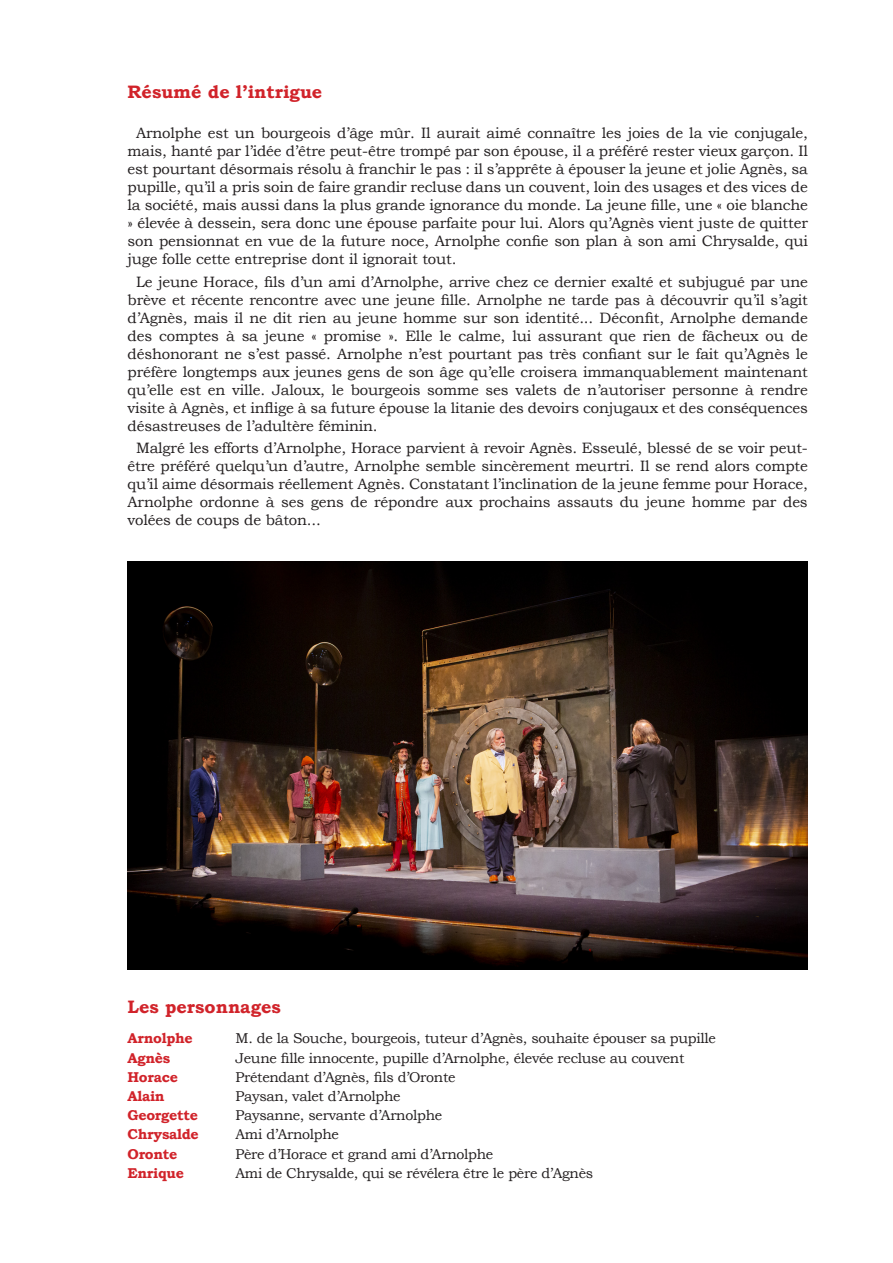
<style>
.page{position:relative;width:893px;height:1263px;background:#fff}
.page>*{position:absolute;margin:0;border:0;box-sizing:border-box;transform-origin:0 0}
.t1{font:700 18px "Bookman Old Style";color:#d1232a}
.t2{font:15px/18px "Bookman Old Style";letter-spacing:-.01em;color:#231f20;text-align:justify}
.t3{font:14.25px "Bookman Old Style";letter-spacing:-.02em;color:#231f20}
.t4{font:700 14.25px "Bookman Old Style";letter-spacing:-.02em;color:#d1232a}
</style>
<div class="page">
<img style="left:128px;top:561px;width:680px;height:408px">
<p class="t1" style="left:128px;top:79px;width:196px">Résumé de l’intrigue</p>
<p class="t2" style="left:128px;top:124px;width:682px;text-indent:9px">Arnolphe est un bourgeois d’âge mûr. Il aurait aimé connaître les joies de la vie conjugale, mais, hanté par l’idée d’être peut-être trompé par son épouse, il a préféré rester vieux garçon. Il est pourtant désormais résolu à franchir le pas : il s’apprête à épouser la jeune et jolie Agnès, sa pupille, qu’il a pris soin de faire grandir recluse dans un couvent, loin des usages et des vices de la société, mais aussi dans la plus grande ignorance du monde. La jeune fille, une « oie blanche » élevée à dessein, sera donc une épouse parfaite pour lui. Alors qu’Agnès vient juste de quitter son pensionnat en vue de la future noce, Arnolphe confie son plan à son ami Chrysalde, qui juge folle cette entreprise dont il ignorait tout.</p>
<p class="t2" style="left:128px;top:272px;width:682px;text-indent:9px">Le jeune Horace, fils d’un ami d’Arnolphe, arrive chez ce dernier exalté et subjugué par une brève et récente rencontre avec une jeune fille. Arnolphe ne tarde pas à découvrir qu’il s’agit d’Agnès, mais il ne dit rien au jeune homme sur son identité... Déconfit, Arnolphe demande des comptes à sa jeune « promise ». Elle le calme, lui assurant que rien de fâcheux ou de déshonorant ne s’est passé. Arnolphe n’est pourtant pas très confiant sur le fait qu’Agnès le préfère longtemps aux jeunes gens de son âge qu’elle croisera immanquablement maintenant qu’elle est en ville. Jaloux, le bourgeois somme ses valets de n’autoriser personne à rendre visite à Agnès, et inflige à sa future épouse la litanie des devoirs conjugaux et des conséquences désastreuses de l’adultère féminin.</p>
<p class="t2" style="left:128px;top:439px;width:682px;text-indent:9px">Malgré les efforts d’Arnolphe, Horace parvient à revoir Agnès. Esseulé, blessé de se voir peut&shy;être préféré quelqu’un d’autre, Arnolphe semble sincèrement meurtri. Il se rend alors compte qu’il aime désormais réellement Agnès. Constatant l’inclination de la jeune femme pour Horace, Arnolphe ordonne à ses gens de répondre aux prochains assauts du jeune homme par des volées de coups de bâton...</p>
<p class="t1" style="left:128px;top:994px;width:155px">Les personnages</p>
<p class="t4" style="left:128px;top:1028px;width:67px">Arnolphe</p>
<p class="t3" style="left:236px;top:1029px;width:482px">M. de la Souche, bourgeois, tuteur d’Agnès, souhaite épouser sa pupille</p>
<p class="t4" style="left:128px;top:1047px;width:44px">Agnès</p>
<p class="t3" style="left:236px;top:1048px;width:450px">Jeune fille innocente, pupille d’Arnolphe, élevée recluse au couvent</p>
<p class="t4" style="left:128px;top:1066px;width:52px">Horace</p>
<p class="t3" style="left:236px;top:1068px;width:222px">Prétendant d’Agnès, fils d’Oronte</p>
<p class="t4" style="left:128px;top:1086px;width:39px">Alain</p>
<p class="t3" style="left:236px;top:1087px;width:167px">Paysan, valet d’Arnolphe</p>
<p class="t4" style="left:128px;top:1105px;width:72px">Georgette</p>
<p class="t3" style="left:236px;top:1106px;width:208px">Paysanne, servante d’Arnolphe</p>
<p class="t4" style="left:128px;top:1124px;width:73px">Chrysalde</p>
<p class="t3" style="left:236px;top:1125px;width:105px">Ami d’Arnolphe</p>
<p class="t4" style="left:128px;top:1143px;width:51px">Oronte</p>
<p class="t3" style="left:236px;top:1144px;width:259px">Père d’Horace et grand ami d’Arnolphe</p>
<p class="t4" style="left:128px;top:1163px;width:58px">Enrique</p>
<p class="t3" style="left:236px;top:1164px;width:359px">Ami de Chrysalde, qui se révélera être le père d’Agnès</p>
</div>
